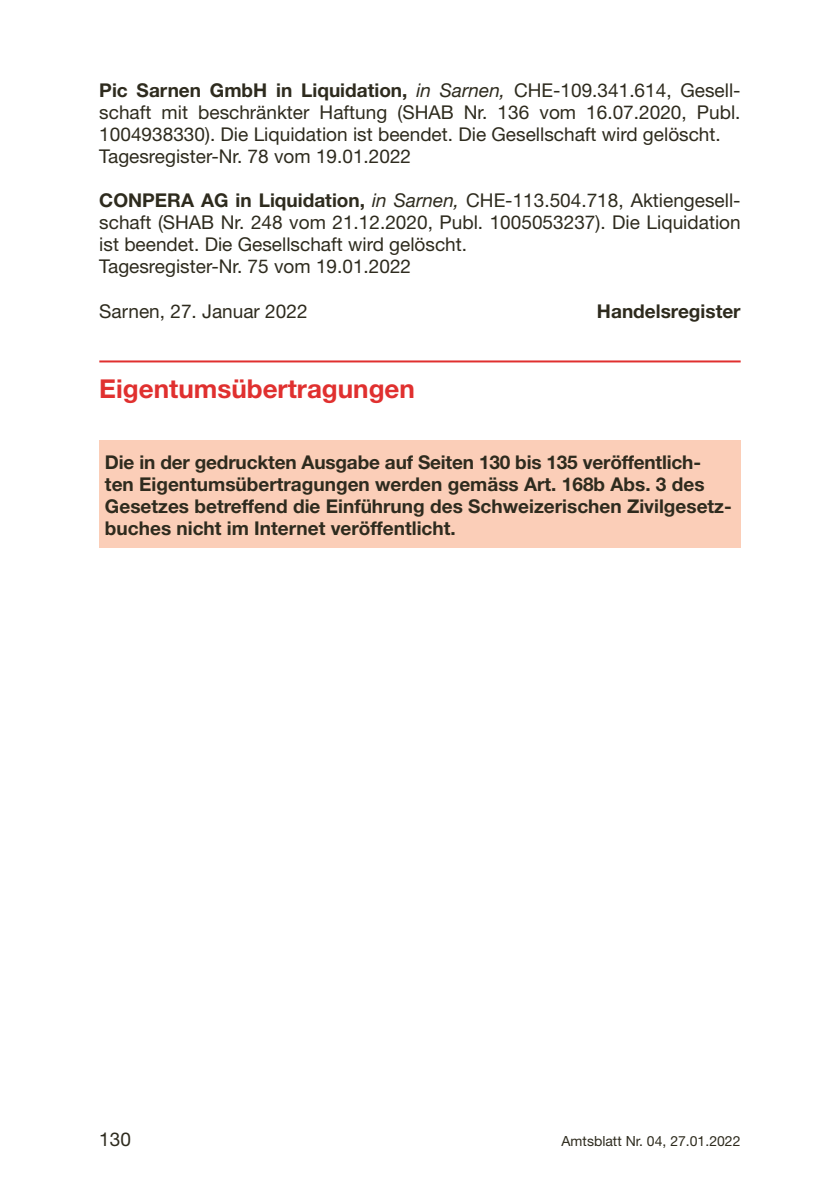
<style>
.page{position:relative;width:840px;height:1191px;background:#fff}
.page>*{position:absolute;margin:0;border:0;box-sizing:border-box;transform-origin:0 0}
.t1{font:700 26px "Helvetica Neue LT";color:#e0302f}
.t2{font:19px/22px "Helvetica Neue LT";color:#2e2b1e}
.t3{font:700 19px/22px "Helvetica Neue LT";color:#2e2b1e}
.t4{font:14px "Helvetica Neue LT";color:#2e2b1e}
.s1{font-weight:700}
.s2{font-style:italic}
</style>
<div class="page">
<hr style="left:99px;top:360px;width:641px;height:2px;background:#e0302f">
<div style="left:99px;top:441px;width:641px;height:107px;background:#fbceb8"></div>
<p class="t2" style="left:99px;top:79px;width:642px"><span class="s1">Pic Sarnen GmbH in Liquidation,</span> <span class="s2">in Sarnen,</span> CHE-109.341.614, Gesell&shy;schaft mit beschränkter Haftung (SHAB Nr. 136 vom 16.07.2020, Publ.<br>1004938330). Die Liquidation ist beendet. Die Gesellschaft wird gelöscht.<br>Tagesregister-Nr. 78 vom 19.01.2022</p>
<p class="t2" style="left:99px;top:189px;width:642px"><span class="s1">CONPERA AG in Liquidation,</span> <span class="s2">in Sarnen,</span> CHE-113.504.718, Aktiengesell&shy;schaft (SHAB Nr. 248 vom 21.12.2020, Publ. 1005053237). Die Liquidation ist beendet. Die Gesellschaft wird gelöscht.<br>Tagesregister-Nr. 75 vom 19.01.2022</p>
<p class="t2" style="left:99px;top:300px;width:210px">Sarnen, 27. Januar 2022</p>
<p class="t3" style="left:596px;top:300px;width:145px">Handelsregister</p>
<h1 class="t1" style="left:99px;top:372px;width:317px">Eigentumsübertragungen</h1>
<p class="t3" style="left:105px;top:450px;width:628px">Die in der gedruckten Ausgabe auf Seiten 130 bis 135 veröffentlich&shy;ten Eigentumsübertragungen werden gemäss Art. 168b Abs. 3 des Gesetzes betreffend die Einführung des Schweizerischen Zivilgesetz&shy;buches nicht im Internet veröffentlicht.</p>
<p class="t2" style="left:99px;top:1128px;width:33px">130</p>
<p class="t4" style="left:561px;top:1133px;width:180px">Amtsblatt Nr. 04, 27.01.2022</p>
</div>
